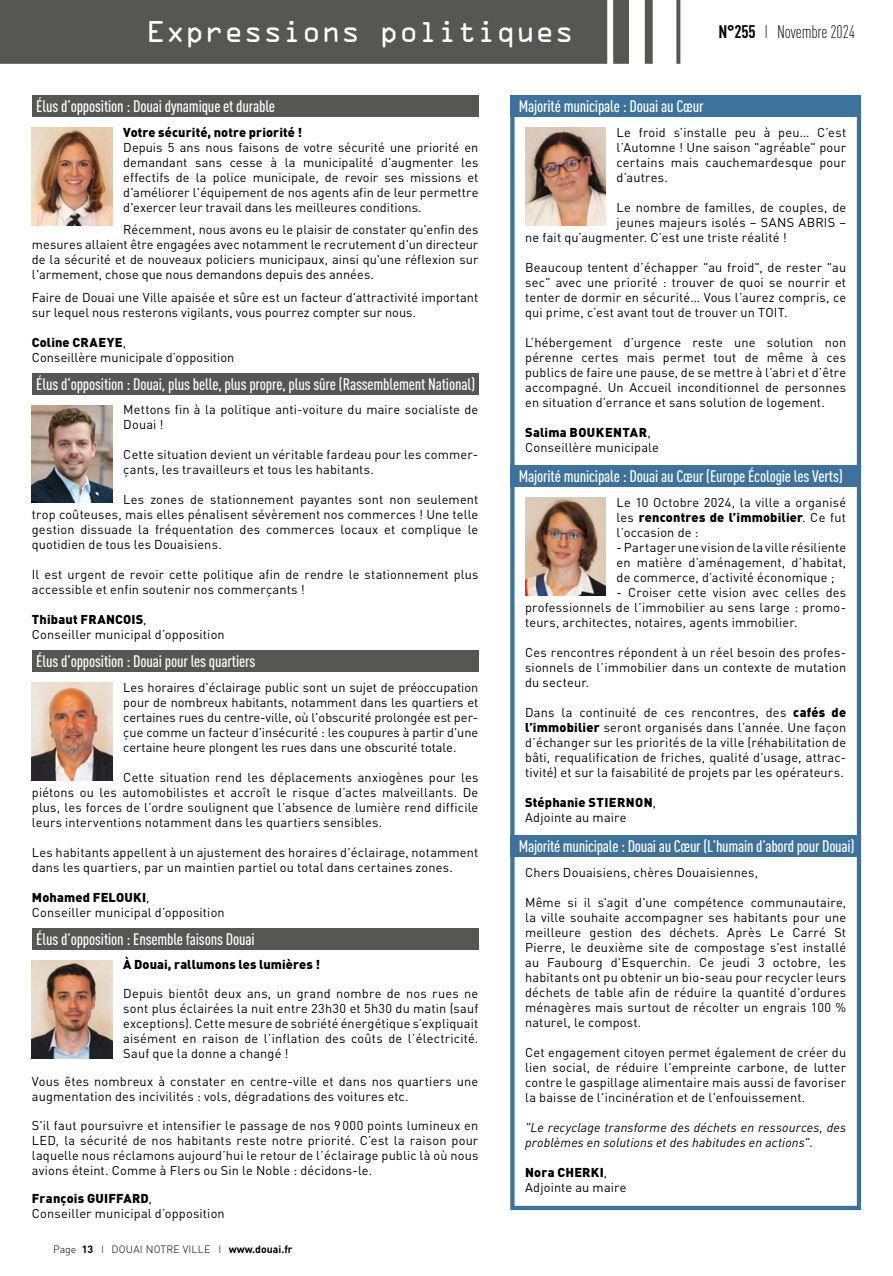
<style>
.page{position:relative;width:893px;height:1276px;background:#fff}
.page>*{position:absolute;margin:0;border:0;box-sizing:border-box;transform-origin:0 0}
.t1{font:27px "OCRA Alternate";color:#fff}
.t2{font:300 condensed 18px "DIN Pro";letter-spacing:-.01em;color:#000}
.t3{font:500 condensed 16.5px "DIN Pro";letter-spacing:-.01em;color:#fff}
.t4{font:12.75px/15px "DIN Pro";letter-spacing:.01em;color:#000;text-align:justify}
.t5{font:italic 12.75px/15px "DIN Pro";letter-spacing:.01em;color:#000}
.t6{font:900 12.75px/15px "DIN Pro";letter-spacing:.01em;color:#000}
.t7{font:300 10.5px "DIN Pro";letter-spacing:.02em;color:#000}
.s1{font-weight:700}
.s2{font-weight:400;color:#565655}
.s3{font-weight:900}
.s4{font-weight:400}
</style>
<div class="page">
<svg style="left:0;top:0;width:680px;height:64px;background:#626261"></svg>
<div style="left:510px;top:836px;width:351px;height:374px;border:4px solid #3c729b"></div>
<div style="left:510px;top:96px;width:351px;height:374px;border:4px solid #3c729b"></div>
<div style="left:510px;top:466px;width:351px;height:374px;border:4px solid #3c729b"></div>
<div style="left:510px;top:836px;width:351px;height:21px;background:#3c729b"></div>
<div style="left:32px;top:96px;width:446px;height:21px;background:#565655"></div>
<div style="left:32px;top:651px;width:446px;height:21px;background:#565655"></div>
<div style="left:32px;top:928px;width:446px;height:21px;background:#565655"></div>
<div style="left:32px;top:373px;width:446px;height:21px;background:#565655"></div>
<div style="left:510px;top:96px;width:351px;height:21px;background:#3c729b"></div>
<div style="left:510px;top:466px;width:351px;height:21px;background:#3c729b"></div>
<img style="left:32px;top:683px;width:81px;height:97px">
<img style="left:32px;top:405px;width:81px;height:98px">
<img style="left:32px;top:128px;width:81px;height:97px">
<img style="left:32px;top:960px;width:81px;height:98px">
<img style="left:525px;top:128px;width:81px;height:97px">
<img style="left:525px;top:497px;width:81px;height:98px">
<h1 class="t1" style="left:146px;top:20px;width:429px">Expressions politiques</h1>
<h2 class="t2" style="left:718px;top:19px;width:138px"><span class="s1">N°255</span> <span class="s2">I</span> Novembre 2024</h2>
<p class="t3" style="left:36px;top:94px;width:240px">Élus d’opposition : Douai dynamique et durable</p>
<p class="t6" style="left:123px;top:123px;width:180px">Votre sécurité, notre priorité !</p>
<p class="t4" style="left:123px;top:138px;width:357px">Depuis 5 ans nous faisons de votre sécurité une priorité en demandant sans cesse à la municipalité d'augmenter les effectifs de la police municipale, de revoir ses missions et d'améliorer l'équipement de nos agents afin de leur permettre d'exercer leur travail dans les meilleures conditions.</p>
<p class="t4" style="left:32px;top:221px;width:448px;text-indent:91px">Récemment, nous avons eu le plaisir de constater qu'enfin des mesures allaient être engagées avec notamment le recrutement d'un directeur de la sécurité et de nouveaux policiers municipaux, ainsi qu'une réflexion sur l'armement, chose que nous demandons depuis des années.</p>
<p class="t4" style="left:32px;top:288px;width:448px">Faire de Douai une Ville apaisée et sûre est un facteur d'attractivité important sur lequel nous resterons vigilants, vous pourrez compter sur nous.</p>
<p class="t4" style="left:32px;top:333px;width:204px"><span class="s3">Coline CRAEYE</span>,<br>Conseillère municipale d’opposition</p>
<p class="t3" style="left:36px;top:372px;width:440px">Élus d’opposition : Douai, plus belle, plus propre, plus sûre (Rassemblement National)</p>
<p class="t4" style="left:123px;top:401px;width:357px">Mettons fin à la politique anti-voiture du maire socialiste de<br>Douai !</p>
<p class="t4" style="left:123px;top:446px;width:357px">Cette situation devient un véritable fardeau pour les commer&shy;çants, les travailleurs et tous les habitants.</p>
<p class="t4" style="left:32px;top:491px;width:448px;text-indent:91px">Les zones de stationnement payantes sont non seulement trop coûteuses, mais elles pénalisent sévèrement nos commerces ! Une telle gestion dissuade la fréquentation des commerces locaux et complique le quotidien de tous les Douaisiens.</p>
<p class="t4" style="left:32px;top:566px;width:448px">Il est urgent de revoir cette politique afin de rendre le stationnement plus accessible et enfin soutenir nos commerçants !</p>
<p class="t4" style="left:32px;top:611px;width:194px"><span class="s3">Thibaut FRANCOIS</span>,<br>Conseiller municipal d’opposition</p>
<p class="t3" style="left:36px;top:649px;width:220px">Élus d’opposition : Douai pour les quartiers</p>
<p class="t4" style="left:123px;top:678px;width:357px">Les horaires d'éclairage public sont un sujet de préoccupation pour de nombreux habitants, notamment dans les quartiers et certaines rues du centre-ville, où l'obscurité prolongée est per&shy;çue comme un facteur d'insécurité : les coupures à partir d'une certaine heure plongent les rues dans une obscurité totale.</p>
<p class="t4" style="left:32px;top:768px;width:448px;text-indent:91px">Cette situation rend les déplacements anxiogènes pour les piétons ou les automobilistes et accroît le risque d’actes malveillants. De plus, les forces de l’ordre soulignent que l’absence de lumière rend difficile leurs interventions notamment dans les quartiers sensibles.</p>
<p class="t4" style="left:32px;top:843px;width:448px">Les habitants appellent à un ajustement des horaires d'éclairage, notamment dans les quartiers, par un maintien partiel ou total dans certaines zones.</p>
<p class="t4" style="left:32px;top:888px;width:194px"><span class="s3">Mohamed FELOUKI</span>,<br>Conseiller municipal d’opposition</p>
<p class="t3" style="left:36px;top:927px;width:220px">Élus d’opposition : Ensemble faisons Douai</p>
<p class="t6" style="left:123px;top:955px;width:198px">À Douai, rallumons les lumières !</p>
<p class="t4" style="left:123px;top:984px;width:357px">Depuis bientôt deux ans, un grand nombre de nos rues ne sont plus éclairées la nuit entre 23h30 et 5h30 du matin (sauf exceptions). Cette mesure de sobriété énergétique s’expliquait aisément en raison de l’inflation des coûts de l’électricité.<br>Sauf que la donne a changé !</p>
<p class="t4" style="left:32px;top:1073px;width:448px">Vous êtes nombreux à constater en centre-ville et dans nos quartiers une augmentation des incivilités : vols, dégradations des voitures etc.</p>
<p class="t4" style="left:32px;top:1116px;width:448px">S'il faut poursuivre et intensifier le passage de nos 9000 points lumineux en LED, la sécurité de nos habitants reste notre priorité. C’est la raison pour laquelle nous réclamons aujourd’hui le retour de l’éclairage public là où nous avions éteint. Comme à Flers ou Sin le Noble : décidons-le.</p>
<p class="t4" style="left:32px;top:1190px;width:194px"><span class="s3">François GUIFFARD</span>,<br>Conseiller municipal d’opposition</p>
<p class="t7" style="left:53px;top:1241px;width:241px">Page <span class="s1">13</span> <span class="s2">I</span> DOUAI NOTRE VILLE <span class="s2">I</span> <span class="s1">www.douai.fr</span></p>
<p class="t3" style="left:519px;top:94px;width:186px">Majorité municipale : Douai au Cœur</p>
<p class="t4" style="left:617px;top:123px;width:231px">Le froid s’installe peu à peu… C’est l’Automne ! Une saison "agréable" pour certains mais cauchemardesque pour d’autres.</p>
<p class="t4" style="left:617px;top:198px;width:231px">Le nombre de familles, de couples, de</p>
<p class="t4" style="left:617px;top:213px;width:231px">jeunes majeurs isolés – SANS ABRIS –</p>
<p class="t4" style="left:525px;top:228px;width:263px">ne fait qu’augmenter. C’est une triste réalité !</p>
<p class="t4" style="left:525px;top:258px;width:323px">Beaucoup tentent d’échapper "au froid", de rester "au sec" avec une priorité : trouver de quoi se nourrir et tenter de dormir en sécurité… Vous l’aurez compris, ce qui prime, c’est avant tout de trouver un TOIT.</p>
<p class="t4" style="left:525px;top:333px;width:323px">L’hébergement d’urgence reste une solution non pérenne certes mais permet tout de même à ces publics de faire une pause, de se mettre à l’abri et d’être accompagné. Un Accueil inconditionnel de personnes en situation d’errance et sans solution de logement.</p>
<p class="t4" style="left:525px;top:423px;width:135px"><span class="s3">Salima BOUKENTAR</span>,<br>Conseillère municipale</p>
<p class="t3" style="left:519px;top:464px;width:326px">Majorité municipale : Douai au Cœur (Europe Écologie les Verts)</p>
<p class="t4" style="left:617px;top:493px;width:231px">Le 10 Octobre 2024, la ville a organisé les <span class="s3">rencontres de l’immobilier</span>. Ce fut l’occasion de :</p>
<p class="t4" style="left:617px;top:538px;width:231px">- Partager une vision de la ville résiliente en matière d’aménagement, d’habitat, de commerce, d’activité économique ;</p>
<p class="t4" style="left:525px;top:583px;width:323px;text-indent:91px">- Croiser cette vision avec celles des professionnels de l’immobilier au sens large : promo&shy;teurs, architectes, notaires, agents immobilier.</p>
<p class="t4" style="left:525px;top:643px;width:323px">Ces rencontres répondent à un réel besoin des profes&shy;sionnels de l’immobilier dans un contexte de mutation du secteur.</p>
<p class="t4" style="left:525px;top:703px;width:323px">Dans la continuité de ces rencontres, des <span class="s3">cafés de l’immobilier</span> seront organisés dans l’année. Une façon d’échanger sur les priorités de la ville (réhabilitation de bâti, requalification de friches, qualité d’usage, attrac&shy;tivité) et sur la faisabilité de projets par les opérateurs.</p>
<p class="t6" style="left:525px;top:793px;width:133px">Stéphanie STIERNON<span class="s4">,<br>Adjointe au maire</span></p>
<p class="t3" style="left:519px;top:834px;width:337px">Majorité municipale : Douai au Cœur (L’humain d’abord pour Douai)</p>
<p class="t4" style="left:525px;top:863px;width:235px">Chers Douaisiens, chères Douaisiennes,</p>
<p class="t4" style="left:525px;top:893px;width:323px">Même si il s'agit d'une compétence communautaire, la ville souhaite accompagner ses habitants pour une meilleure gestion des déchets. Après Le Carré St Pierre, le deuxième site de compostage s'est installé au Faubourg d'Esquerchin. Ce jeudi 3 octobre, les habitants ont pu obtenir un bio-seau pour recycler leurs déchets de table afin de réduire la quantité d'ordures ménagères mais surtout de récolter un engrais 100 % naturel, le compost.</p>
<p class="t4" style="left:525px;top:1043px;width:323px">Cet engagement citoyen permet également de créer du lien social, de réduire l'empreinte carbone, de lutter contre le gaspillage alimentaire mais aussi de favoriser la baisse de l'incinération et de l'enfouissement.</p>
<p class="t5" style="left:525px;top:1118px;width:323px">"Le recyclage transforme des déchets en ressources, des problèmes en solutions et des habitudes en actions".</p>
<p class="t4" style="left:525px;top:1163px;width:103px"><span class="s3">Nora CHERKI</span>,<br>Adjointe au maire</p>
</div>
